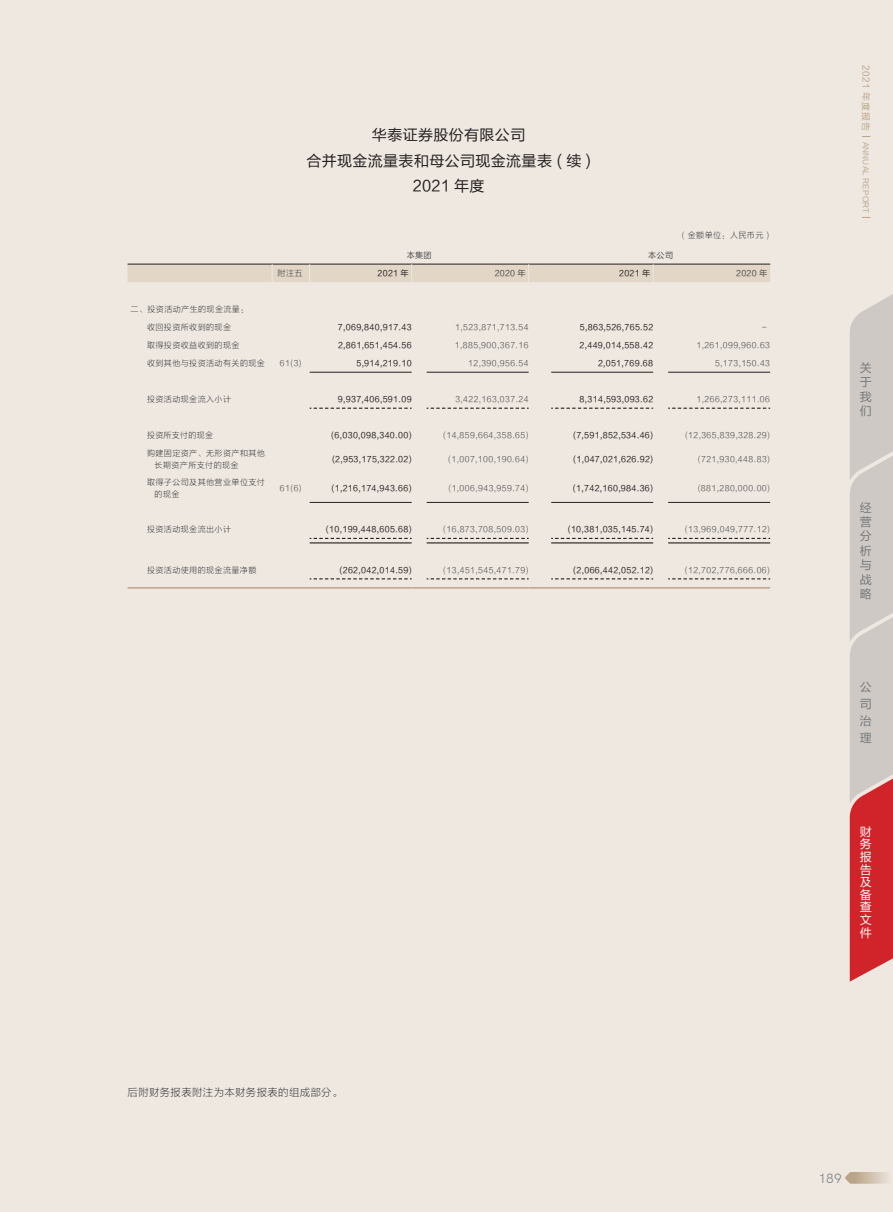
<style>
.page{position:relative;width:893px;height:1212px;background:#efe8e1}
.page>*{position:absolute;margin:0;border:0;box-sizing:border-box;transform-origin:0 0}
.t1{font:15px/25.5px "FZLTHJW GB1 0";letter-spacing:.025em;color:#231f20;text-align:center}
.t2{font:13.5px "HK Grotesk";color:#808285}
.t3{font:12px/14.4px "FZLTHJW GB1 0";color:#76787b;text-align:justify}
.t4{font:12px/12.6px "FZLTHJW GB1 0";color:#fff;text-align:justify}
.t5{font:10.5px "FZLTXHK";letter-spacing:.025em;color:#4b4c4d}
.t6{font:8.1px/12px "FZLTXHK";letter-spacing:.045em;color:#4b4c4d}
.t7{font:8.1px "FZLTHJW GB1 0";letter-spacing:.045em;color:#231f20}
.t8{font:8.1px "FZLTHJW GB1 0";letter-spacing:.045em;color:#4b4c4d}
.t9{font:8.1px "FZLTXHK";letter-spacing:.025em;color:#4b4c4d}
.t10{font:7.5px "FZLTHJW GB1 0";letter-spacing:.025em;color:#bba589}
.s1{font-size:9px}
</style>
<div class="page">
<svg style="left:845px;top:1172px;width:43px;height:12px"></svg>
<svg style="left:850px;top:294px;width:43px;height:687px;background:#d09f9d"></svg>
<svg style="left:310px;top:578px;width:102px;height:1px"></svg>
<svg style="left:427px;top:578px;width:102px;height:1px"></svg>
<svg style="left:551px;top:578px;width:102px;height:1px"></svg>
<svg style="left:668px;top:578px;width:102px;height:1px"></svg>
<hr style="left:128px;top:587px;width:144px;height:2px;background:#bba589">
<hr style="left:272px;top:587px;width:38px;height:2px;background:#bba589">
<hr style="left:310px;top:587px;width:102px;height:2px;background:#bba589">
<svg style="left:412px;top:587px;width:15px;height:2px"></svg>
<hr style="left:427px;top:587px;width:102px;height:2px;background:#bba589">
<hr style="left:529px;top:587px;width:22px;height:2px;background:#bba589">
<hr style="left:551px;top:587px;width:102px;height:2px;background:#bba589">
<svg style="left:653px;top:587px;width:15px;height:2px"></svg>
<hr style="left:668px;top:587px;width:102px;height:2px;background:#bba589">
<div style="left:128px;top:264px;width:642px;height:18px;background:#e2d6c7"></div>
<hr style="left:310px;top:502px;width:102px;height:1px;background:#231f20">
<hr style="left:427px;top:502px;width:102px;height:1px;background:#231f20">
<hr style="left:551px;top:502px;width:102px;height:1px;background:#231f20">
<hr style="left:668px;top:502px;width:102px;height:1px;background:#231f20">
<svg style="left:310px;top:408px;width:102px;height:1px"></svg>
<svg style="left:427px;top:408px;width:102px;height:1px"></svg>
<svg style="left:551px;top:408px;width:102px;height:1px"></svg>
<svg style="left:668px;top:408px;width:102px;height:1px"></svg>
<svg style="left:310px;top:538px;width:102px;height:1px"></svg>
<svg style="left:427px;top:538px;width:102px;height:1px"></svg>
<svg style="left:551px;top:538px;width:102px;height:1px"></svg>
<svg style="left:668px;top:538px;width:102px;height:1px"></svg>
<hr style="left:310px;top:542px;width:102px;height:1px;background:#231f20">
<hr style="left:427px;top:542px;width:102px;height:1px;background:#231f20">
<hr style="left:551px;top:542px;width:102px;height:1px;background:#231f20">
<hr style="left:668px;top:542px;width:102px;height:1px;background:#231f20">
<hr style="left:310px;top:372px;width:102px;height:1px;background:#231f20">
<hr style="left:427px;top:372px;width:102px;height:1px;background:#231f20">
<hr style="left:551px;top:372px;width:102px;height:1px;background:#231f20">
<hr style="left:668px;top:372px;width:102px;height:1px;background:#231f20">
<h1 class="t1" style="left:306px;top:123px;width:286px">华泰证券股份有限公司<br>合并现金流量表和母公司现金流量表 ( 续 )<br>2021 年度</h1>
<p class="t8" style="left:407px;top:251px;width:26px">本集团</p>
<p class="t8" style="left:648px;top:251px;width:26px">本公司</p>
<p class="t6" style="left:682px;top:229px;width:89px">( 金额单位：人民币元 )</p>
<p class="t6" style="left:278px;top:267px;width:26px">附注五</p>
<p class="t7" style="left:378px;top:269px;width:33px">2021 年</p>
<p class="t8" style="left:495px;top:269px;width:33px">2020 年</p>
<p class="t7" style="left:619px;top:269px;width:33px">2021 年</p>
<p class="t8" style="left:736px;top:269px;width:33px">2020 年</p>
<p class="t6" style="left:131px;top:303px;width:119px">二、投资活动产生的现金流量：</p>
<p class="t6" style="left:147px;top:321px;width:86px">收回投资所收到的现金</p>
<p class="t7" style="left:338px;top:323px;width:75px">7,069,840,917.43</p>
<p class="t6" style="left:455px;top:321px;width:75px">1,523,871,713.54</p>
<p class="t7" style="left:580px;top:323px;width:75px">5,863,526,765.52</p>
<p class="t6" style="left:762px;top:321px;width:7px">-</p>
<p class="t6" style="left:147px;top:339px;width:94px">取得投资收益收到的现金</p>
<p class="t7" style="left:338px;top:341px;width:75px">2,861,651,454.56</p>
<p class="t6" style="left:455px;top:339px;width:75px">1,885,900,367.16</p>
<p class="t7" style="left:580px;top:341px;width:75px">2,449,014,558.42</p>
<p class="t6" style="left:696px;top:339px;width:75px">1,261,099,960.63</p>
<p class="t6" style="left:147px;top:357px;width:119px">收到其他与投资活动有关的现金</p>
<p class="t6" style="left:280px;top:357px;width:23px">61(3)</p>
<p class="t7" style="left:356px;top:359px;width:57px">5,914,219.10</p>
<p class="t6" style="left:468px;top:357px;width:62px">12,390,956.54</p>
<p class="t7" style="left:598px;top:359px;width:57px">2,051,769.68</p>
<p class="t6" style="left:715px;top:357px;width:57px">5,173,150.43</p>
<p class="t6" style="left:147px;top:393px;width:86px">投资活动现金流入小计</p>
<p class="t7" style="left:338px;top:395px;width:75px">9,937,406,591.09</p>
<p class="t6" style="left:455px;top:393px;width:75px">3,422,163,037.24</p>
<p class="t7" style="left:580px;top:395px;width:75px">8,314,593,093.62</p>
<p class="t6" style="left:697px;top:393px;width:75px">1,266,273,111.06</p>
<p class="t9" style="left:147px;top:431px;width:68px">投资所支付的现金</p>
<p class="t7" style="left:331px;top:431px;width:82px">(6,030,098,340.00)</p>
<p class="t6" style="left:443px;top:429px;width:87px">(14,859,664,358.65)</p>
<p class="t7" style="left:573px;top:431px;width:82px">(7,591,852,534.46)</p>
<p class="t6" style="left:685px;top:429px;width:87px">(12,365,839,328.29)</p>
<p class="t6" style="left:155px;top:447px;width:112px;text-indent:-8px">购建固定资产、无形资产和其他长期资产所支付的现金</p>
<p class="t7" style="left:332px;top:454px;width:81px">(2,953,175,322.02)</p>
<p class="t6" style="left:448px;top:453px;width:82px">(1,007,100,190.64)</p>
<p class="t7" style="left:573px;top:454px;width:81px">(1,047,021,626.92)</p>
<p class="t6" style="left:698px;top:453px;width:74px">(721,930,448.83)</p>
<p class="t6" style="left:155px;top:476px;width:112px;text-indent:-8px">取得子公司及其他营业单位支付的现金</p>
<p class="t6" style="left:280px;top:482px;width:24px">61(6)</p>
<p class="t7" style="left:331px;top:483px;width:82px">(1,216,174,943.66)</p>
<p class="t6" style="left:448px;top:482px;width:82px">(1,006,943,959.74)</p>
<p class="t7" style="left:573px;top:483px;width:82px">(1,742,160,984.36)</p>
<p class="t6" style="left:698px;top:482px;width:74px">(881,280,000.00)</p>
<p class="t6" style="left:147px;top:524px;width:86px">投资活动现金流出小计</p>
<p class="t7" style="left:326px;top:525px;width:87px">(10,199,448,605.68)</p>
<p class="t6" style="left:443px;top:524px;width:87px">(16,873,708,509.03)</p>
<p class="t7" style="left:568px;top:525px;width:87px">(10,381,035,145.74)</p>
<p class="t6" style="left:685px;top:524px;width:87px">(13,969,049,777.12)</p>
<p class="t6" style="left:147px;top:564px;width:111px">投资活动使用的现金流量净额</p>
<p class="t7" style="left:340px;top:565px;width:74px">(262,042,014.59)</p>
<p class="t6" style="left:443px;top:564px;width:87px">(13,451,545,471.79)</p>
<p class="t7" style="left:573px;top:565px;width:81px">(2,066,442,052.12)</p>
<p class="t6" style="left:685px;top:564px;width:87px">(12,702,776,666.06)</p>
<p class="t10" style="left:870px;top:65px;width:150px;rotate:90deg"><span class="s1">2021 年度报告</span> ANNUAL REPORT</p>
<h3 class="t3" style="left:860px;top:361px;width:13px">关于我们</h3>
<h3 class="t3" style="left:860px;top:500px;width:13px">经营分析与战略</h3>
<h3 class="t3" style="left:860px;top:679px;width:13px;line-height:16.8px">公司治理</h3>
<h3 class="t4" style="left:860px;top:825px;width:13px">财务报告及备查文件</h3>
<p class="t5" style="left:128px;top:1086px;width:216px">后附财务报表附注为本财务报表的组成部分。</p>
<h2 class="t2" style="left:818px;top:1168px;width:25px">189</h2>
</div>
